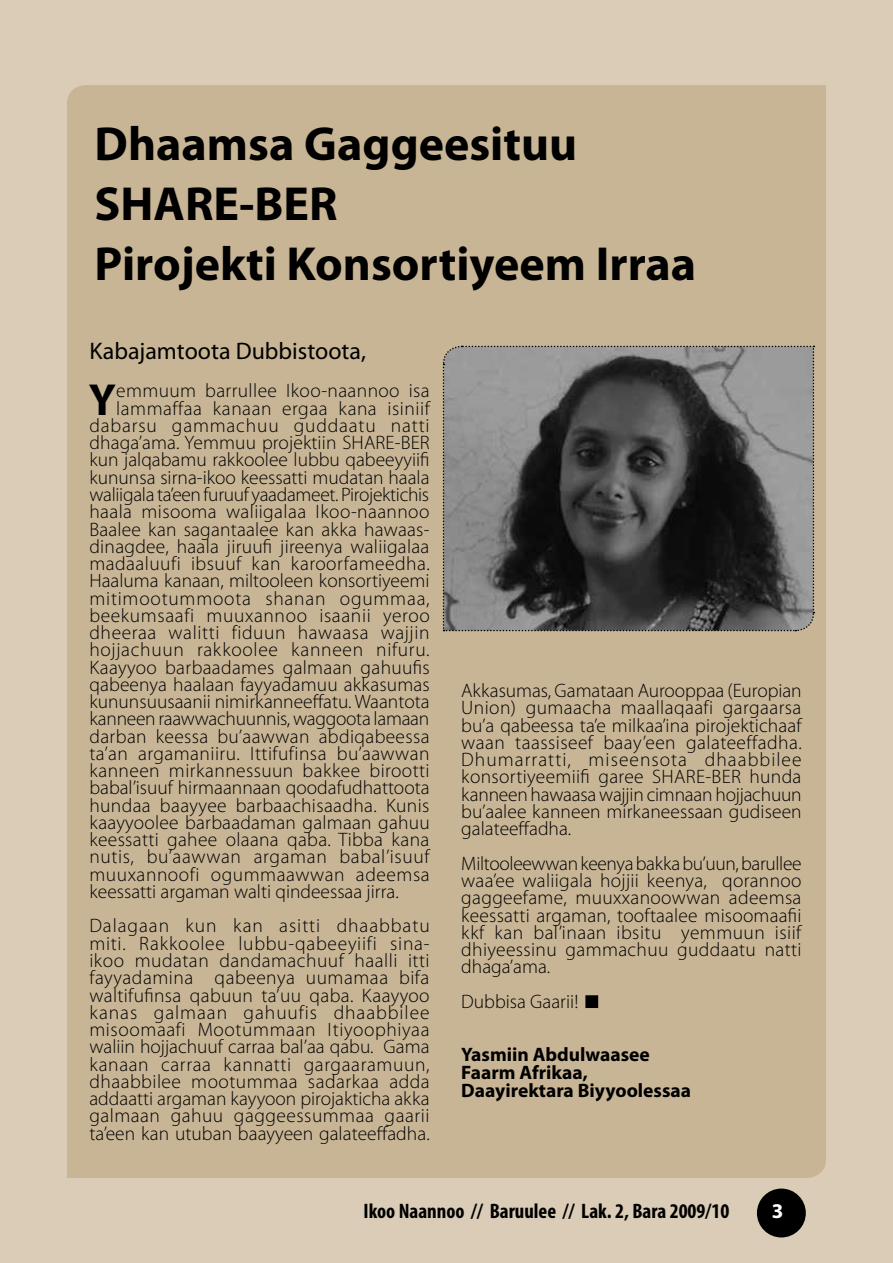
<style>
.page{position:relative;width:893px;height:1263px;background:#daccb6}
.page>*{position:absolute;margin:0;border:0;box-sizing:border-box;transform-origin:0 0}
.t1{font:700 48px/60px "Myriad Pro";color:#000}
.t2{font:700 45.15px "Myriad Pro";color:#000}
.t3{font:24px "Myriad Pro";color:#000}
.t4{font:700 condensed 21px "Myriad Pro";color:#000}
.t5{font:700 21px "Myriad Pro";color:#fff}
.t6{font:300 19.5px/17.2px "Myriad Pro";letter-spacing:.015em;color:#000;text-align:justify}
.t7{font:300 19.5px "Myriad Pro";letter-spacing:-.015em;color:#000}
.t8{font:300 19.5px "Myriad Pro";letter-spacing:.035em;color:#000}
.t9{font:700 19.5px/18px "Myriad Pro";color:#000}
.t10{font:300 19.5px "Myriad Pro";letter-spacing:.045em;color:#000}
.t11{font:300 19.5px "Myriad Pro";letter-spacing:.04em;color:#000}
</style>
<div class="page">
<div style="left:757px;top:1188px;width:49px;height:49px;background:#000;border-radius:50%"></div>
<div style="left:67px;top:85px;width:759px;height:1093px;background:#c8b595"></div>
<svg style="left:442px;top:345px;width:373px;height:287px;background:#5a5a59"></svg>
<div style="left:586px;top:996px;width:11px;height:11px;background:#000"></div>
<div style="left:585px;top:995px;width:13px;height:13px;border:2px solid #000"></div>
<h1 class="t1" style="left:95px;top:113px;width:603px">Dhaamsa Gaggeesituu<br>SHARE-BER<br>Pirojekti Konsortiyeem Irraa</h1>
<p class="t3" style="left:89px;top:336px;width:278px">Kabajamtoota Dubbistoota,</p>
<h2 class="t2" style="left:89px;top:370px;width:29px">Y</h2>
<p class="t6" style="left:116px;top:382px;width:315px">emmuum barrullee Ikoo-naannoo isa</p>
<p class="t6" style="left:116px;top:399px;width:315px">lammaffaa kanaan ergaa kana isiniif</p>
<p class="t10" style="left:89px;top:414px;width:342px">dabarsu gammachuu guddaatu natti</p>
<p class="t6" style="left:89px;top:434px;width:342px">dhaga’ama. Yemmuu projektiin SHARE-BER</p>
<p class="t6" style="left:89px;top:451px;width:342px">kun jalqabamu rakkoolee lubbu qabeeyyiifi</p>
<p class="t6" style="left:89px;top:468px;width:342px">kununsa sirna-ikoo keessatti mudatan haala</p>
<p class="t7" style="left:89px;top:483px;width:341px">waliigala ta’een furuuf yaadameet. Pirojektichis</p>
<p class="t6" style="left:89px;top:503px;width:341px">haala misooma waliigalaa Ikoo-naannoo</p>
<p class="t6" style="left:89px;top:520px;width:342px">Baalee kan sagantaalee kan akka hawaas-</p>
<p class="t6" style="left:89px;top:537px;width:342px">dinagdee, haala jiruufi jireenya waliigalaa</p>
<p class="t6" style="left:89px;top:555px;width:342px">madaaluufi ibsuuf kan karoorfameedha.</p>
<p class="t6" style="left:89px;top:572px;width:342px">Haaluma kanaan, miltooleen konsortiyeemi</p>
<p class="t11" style="left:89px;top:586px;width:342px">mitimootummoota shanan ogummaa,</p>
<p class="t6" style="left:89px;top:606px;width:342px">beekumsaafi muuxannoo isaanii yeroo</p>
<p class="t6" style="left:89px;top:624px;width:342px">dheeraa walitti fiduun hawaasa wajjin</p>
<p class="t8" style="left:89px;top:638px;width:342px">hojjachuun rakkoolee kanneen nifuru.</p>
<p class="t6" style="left:89px;top:658px;width:342px">Kaayyoo barbaadames galmaan gahuufis</p>
<p class="t6" style="left:89px;top:675px;width:342px">qabeenya haalaan fayyadamuu akkasumas</p>
<p class="t6" style="left:89px;top:693px;width:342px">kununsuusaanii nimirkanneeffatu. Waantota</p>
<p class="t7" style="left:89px;top:707px;width:341px">kanneen raawwachuunnis, waggoota lamaan</p>
<p class="t6" style="left:89px;top:727px;width:342px">darban keessa bu’aawwan abdiqabeessa</p>
<p class="t6" style="left:89px;top:744px;width:342px">ta’an argamaniiru. Ittifufinsa bu’aawwan</p>
<p class="t6" style="left:89px;top:762px;width:342px">kanneen mirkannessuun bakkee birootti</p>
<p class="t6" style="left:89px;top:779px;width:342px">babal’isuuf hirmaannaan qoodafudhattoota</p>
<p class="t6" style="left:89px;top:796px;width:342px">hundaa baayyee barbaachisaadha. Kunis</p>
<p class="t6" style="left:89px;top:814px;width:342px">kaayyoolee barbaadaman galmaan gahuu</p>
<p class="t6" style="left:89px;top:831px;width:341px">keessatti gahee olaana qaba. Tibba kana</p>
<p class="t8" style="left:89px;top:845px;width:341px">nutis, bu’aawwan argaman babal’isuuf</p>
<p class="t6" style="left:89px;top:865px;width:342px">muuxannoofi ogummaawwan adeemsa</p>
<p class="t6" style="left:89px;top:883px;width:311px">keessatti argaman walti qindeessaa jirra.</p>
<p class="t6" style="left:89px;top:917px;width:342px">Dalagaan kun kan asitti dhaabbatu miti. Rakkoolee lubbu-qabeeyiifi sina&shy;ikoo mudatan dandamachuuf haalli itti fayyadamina qabeenya uumamaa bifa waltifufinsa qabuun ta’uu qaba. Kaayyoo kanas galmaan gahuufis dhaabbilee misoomaafi Mootummaan Itiyoophiyaa waliin hojjachuuf carraa bal’aa qabu. Gama kanaan carraa kannatti gargaaramuun, dhaabbilee mootummaa sadarkaa adda addaatti argaman kayyoon pirojakticha akka galmaan gahuu gaggeessummaa gaarii ta’een kan utuban baayyeen galateeffadha.</p>
<p class="t6" style="left:461px;top:682px;width:342px">Akkasumas, Gamataan Aurooppaa (Europian Union) gumaacha maallaqaafi gargaarsa bu’a qabeessa ta’e milkaa’ina pirojektichaaf waan taassiseef baay’een galateeffadha.<br>Dhumarratti, miseensota dhaabbilee konsortiyeemiifi garee SHARE-BER hunda kanneen hawaasa wajjin cimnaan hojjachuun bu’aalee kanneen mirkaneessaan gudiseen galateeffadha.</p>
<p class="t6" style="left:461px;top:854px;width:342px">Miltooleewwan keenya bakka bu’uun, barullee waa’ee waliigala hojjii keenya, qorannoo gaggeefame, muuxxanoowwan adeemsa keessatti argaman, tooftaalee misoomaafii kkf kan bal’inaan ibsitu yemmuun isiif dhiyeessinu gammachuu guddaatu natti dhaga’ama.</p>
<p class="t6" style="left:461px;top:992px;width:119px">Dubbisa Gaarii!</p>
<p class="t9" style="left:461px;top:1045px;width:231px">Yasmiin Abdulwaasee<br>Faarm Afrikaa,<br>Daayirektara Biyyoolessaa</p>
<p class="t4" style="left:364px;top:1198px;width:367px">Ikoo Naannoo // Baruulee // Lak. 2, Bara 2009/10</p>
<p class="t5" style="left:772px;top:1197px;width:13px">3</p>
</div>
